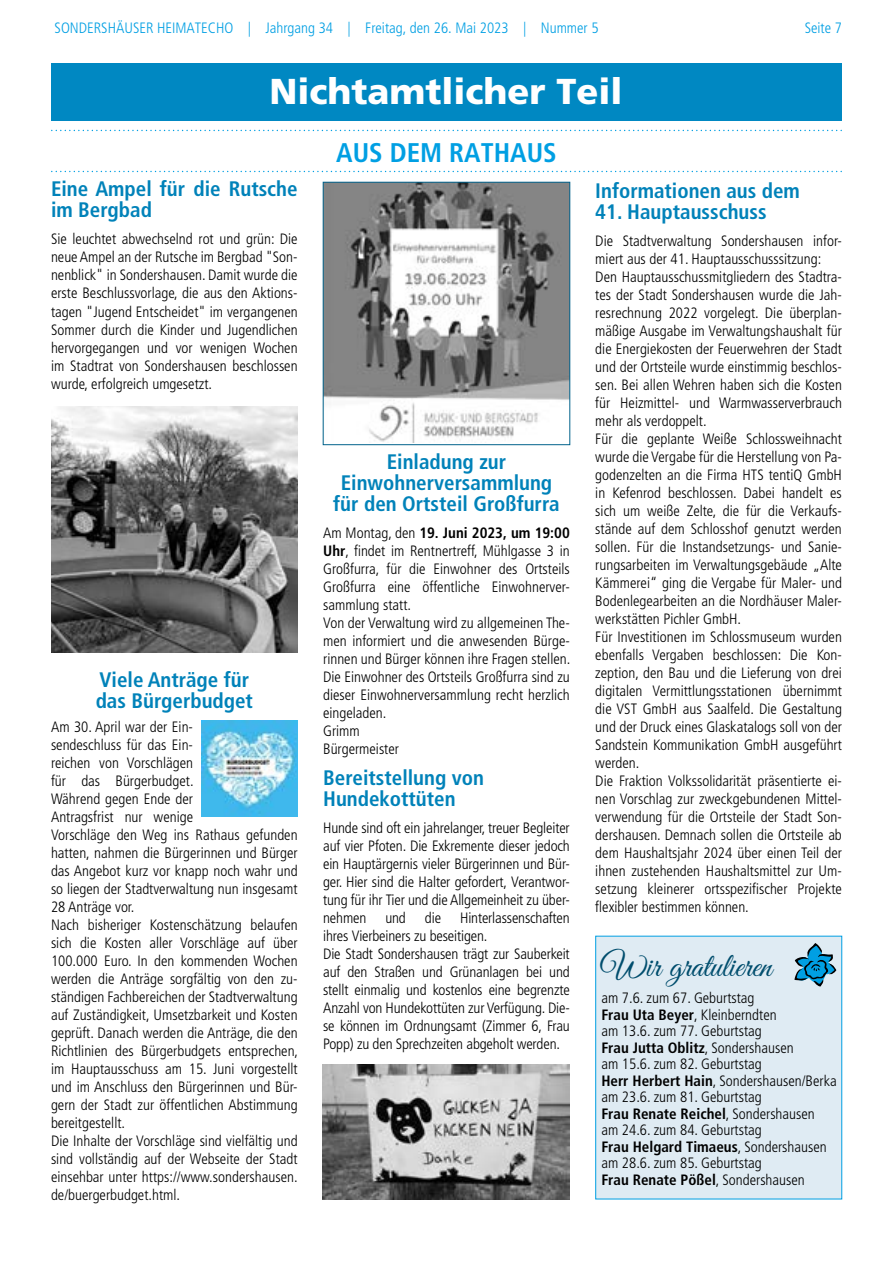
<style>
.page{position:relative;width:893px;height:1263px;background:#fff}
.page>*{position:absolute;margin:0;border:0;box-sizing:border-box;transform-origin:0 0}
.t1{font:900 36px "Frutiger LT Std";color:#fff}
.t2{font:33.75px "Great Vibes";color:#004d6d}
.t3{font:700 condensed 27px "Frutiger LT Std";color:#009fe3}
.t4{font:700 condensed 21px/21px "Frutiger LT Std";color:#0082b9}
.t5{font:300 condensed 15px/18px "Frutiger LT Std";color:#000}
.t6{font:300 condensed 15px "Frutiger LT Std";color:#009fe3}
.s1{font-weight:700}
</style>
<div class="page">
<svg style="left:52px;top:130px;width:790px;height:1px"></svg>
<svg style="left:52px;top:171px;width:790px;height:1px"></svg>
<div style="left:51px;top:64px;width:791px;height:57px;background:#0088c2"></div>
<img style="left:51px;top:406px;width:247px;height:247px">
<img style="left:323px;top:1064px;width:246px;height:136px">
<img style="left:325px;top:184px;width:243px;height:259px">
<div style="left:323px;top:182px;width:247px;height:263px;border:1px solid #00628b"></div>
<div style="left:595px;top:936px;width:247px;height:263px;background:#dfebf3"></div>
<svg style="left:794px;top:943px;width:42px;height:43px"></svg>
<img style="left:202px;top:720px;width:96px;height:96px">
<p class="t6" style="left:55px;top:19px;width:545px">SONDERSHÄUSER HEIMATECHO | Jahrgang 34 | Freitag, den 26. Mai 2023 | Nummer 5</p>
<p class="t6" style="left:805px;top:19px;width:39px">Seite 7</p>
<h1 class="t1" style="left:269px;top:70px;width:355px">Nichtamtlicher Teil</h1>
<h3 class="t4" style="left:51px;top:179px;width:248px">Eine Ampel für die Rutsche im Bergbad</h3>
<p class="t5" style="left:51px;top:230px;width:248px;text-align:justify">Sie leuchtet abwechselnd rot und grün: Die neue Ampel an der Rutsche im Bergbad "Son&shy;nenblick" in Sondershausen. Damit wurde die erste Beschlussvorlage, die aus den Aktions&shy;tagen "Jugend Entscheidet" im vergangenen Sommer durch die Kinder und Jugendlichen hervorgegangen und vor wenigen Wochen im Stadtrat von Sondershausen beschlossen wurde, erfolgreich umgesetzt.</p>
<h3 class="t4" style="left:96px;top:669px;width:159px">Viele Anträge für das Bürgerbudget</h3>
<p class="t5" style="left:51px;top:718px;width:249px">Am 30. April war der Ein-<br>sendeschluss für das Ein-<br>reichen von Vorschlägen<br>für das Bürgerbudget.<br>Während gegen Ende der<br>Antragsfrist nur wenige<br>Vorschläge den Weg ins Rathaus gefunden hatten, nahmen die Bürgerinnen und Bürger das Angebot kurz vor knapp noch wahr und so liegen der Stadtverwaltung nun insgesamt 28 Anträge vor.<br>Nach bisheriger Kostenschätzung belaufen sich die Kosten aller Vorschläge auf über 100.000 Euro. In den kommenden Wochen werden die Anträge sorgfältig von den zu&shy;ständigen Fachbereichen der Stadtverwaltung auf Zuständigkeit, Umsetzbarkeit und Kosten geprüft. Danach werden die Anträge, die den Richtlinien des Bürgerbudgets entsprechen, im Hauptausschuss am 15. Juni vorgestellt und im Anschluss den Bürgerinnen und Bür&shy;gern der Stadt zur öffentlichen Abstimmung bereitgestellt.<br>Die Inhalte der Vorschläge sind vielfältig und sind vollständig auf der Webseite der Stadt einsehbar unter https://www.sondershausen. de/buergerbudget.html.</p>
<h3 class="t3" style="left:336px;top:136px;width:222px">AUS DEM RATHAUS</h3>
<h3 class="t4" style="left:333px;top:451px;width:228px;text-align:center">Einladung zur<br>Einwohnerversammlung für den Ortsteil Großfurra</h3>
<p class="t5" style="left:323px;top:524px;width:249px">Am Montag, den <span class="s1">19. Juni 2023, um 19:00<br>Uhr</span>, findet im Rentnertreff, Mühlgasse 3 in Großfurra, für die Einwohner des Ortsteils Großfurra eine öffentliche Einwohnerver&shy;sammlung statt.<br>Von der Verwaltung wird zu allgemeinen The&shy;men informiert und die anwesenden Bürge&shy;rinnen und Bürger können ihre Fragen stellen.<br>Die Einwohner des Ortsteils Großfurra sind zu dieser Einwohnerversammlung recht herzlich eingeladen.<br>Grimm<br>Bürgermeister</p>
<h3 class="t4" style="left:323px;top:768px;width:162px">Bereitstellung von<br>Hundekottüten</h3>
<p class="t5" style="left:323px;top:819px;width:248px;text-align:justify">Hunde sind oft ein jahrelanger, treuer Begleiter auf vier Pfoten. Die Exkremente dieser jedoch ein Hauptärgernis vieler Bürgerinnen und Bür&shy;ger. Hier sind die Halter gefordert, Verantwor&shy;tung für ihr Tier und die Allgemeinheit zu über&shy;nehmen</p>
<p class="t5" style="left:323px;top:909px;width:248px;text-indent:137px">Hinterlassenschaften ihres Vierbeiners zu beseitigen.<br>Die Stadt Sondershausen trägt zur Sauberkeit auf den Straßen und Grünanlagen bei und stellt einmalig und kostenlos eine begrenzte Anzahl von Hundekottüten zur Verfügung. Die&shy;se können im Ordnungsamt (Zimmer 6, Frau Popp) zu den Sprechzeiten abgeholt werden.</p>
<p class="t5" style="left:385px;top:909px;width:22px">und</p>
<p class="t5" style="left:425px;top:909px;width:18px">die</p>
<h3 class="t4" style="left:595px;top:180px;width:206px">Informationen aus dem</h3>
<h3 class="t4" style="left:595px;top:201px;width:173px">41. Hauptausschuss</h3>
<p class="t5" style="left:595px;top:232px;width:248px">Die Stadtverwaltung Sondershausen infor&shy;miert aus der 41. Hauptausschusssitzung:<br>Den Hauptausschussmitgliedern des Stadtra&shy;tes der Stadt Sondershausen wurde die Jah&shy;resrechnung 2022 vorgelegt. Die überplan&shy;mäßige Ausgabe im Verwaltungshaushalt für die Energiekosten der Feuerwehren der Stadt und der Ortsteile wurde einstimmig beschlos&shy;sen. Bei allen Wehren haben sich die Kosten für Heizmittel- und Warmwasserverbrauch mehr als verdoppelt.<br>Für die geplante Weiße Schlossweihnacht wurde die Vergabe für die Herstellung von Pa&shy;godenzelten an die Firma HTS tentiQ GmbH in Kefenrod beschlossen. Dabei handelt es sich um weiße Zelte, die für die Verkaufs&shy;stände auf dem Schlosshof genutzt werden sollen. Für die Instandsetzungs- und Sanie&shy;rungsarbeiten im Verwaltungsgebäude „Alte Kämmerei“ ging die Vergabe für Maler- und Bodenlegearbeiten an die Nordhäuser Maler&shy;werkstätten Pichler GmbH.<br>Für Investitionen im Schlossmuseum wurden ebenfalls Vergaben beschlossen: Die Kon&shy;zeption, den Bau und die Lieferung von drei digitalen Vermittlungsstationen übernimmt die VST GmbH aus Saalfeld. Die Gestaltung und der Druck eines Glaskatalogs soll von der Sandstein Kommunikation GmbH ausgeführt werden.<br>Die Fraktion Volkssolidarität präsentierte ei&shy;nen Vorschlag zur zweckgebundenen Mittel&shy;verwendung für die Ortsteile der Stadt Son&shy;dershausen. Demnach sollen die Ortsteile ab dem Haushaltsjahr 2024 über einen Teil der ihnen zustehenden Haushaltsmittel zur Um&shy;setzung kleinerer ortsspezifischer Projekte flexibler bestimmen können.</p>
<h2 class="t2" style="left:601px;top:947px;width:172px">Wir gratulieren</h2>
<p class="t5" style="left:601px;top:990px;width:237px;line-height:16.5px">am 7.6. zum 67. Geburtstag<br><span class="s1">Frau Uta Beyer</span>, Kleinberndten<br>am 13.6. zum 77. Geburtstag<br><span class="s1">Frau Jutta Oblitz</span>, Sondershausen<br>am 15.6. zum 82. Geburtstag<br><span class="s1">Herr Herbert Hain</span>, Sondershausen/Berka am 23.6. zum 81. Geburtstag<br><span class="s1">Frau Renate Reichel</span>, Sondershausen<br>am 24.6. zum 84. Geburtstag<br><span class="s1">Frau Helgard Timaeus</span>, Sondershausen am 28.6. zum 85. Geburtstag<br><span class="s1">Frau Renate Pößel</span>, Sondershausen</p>
</div>
